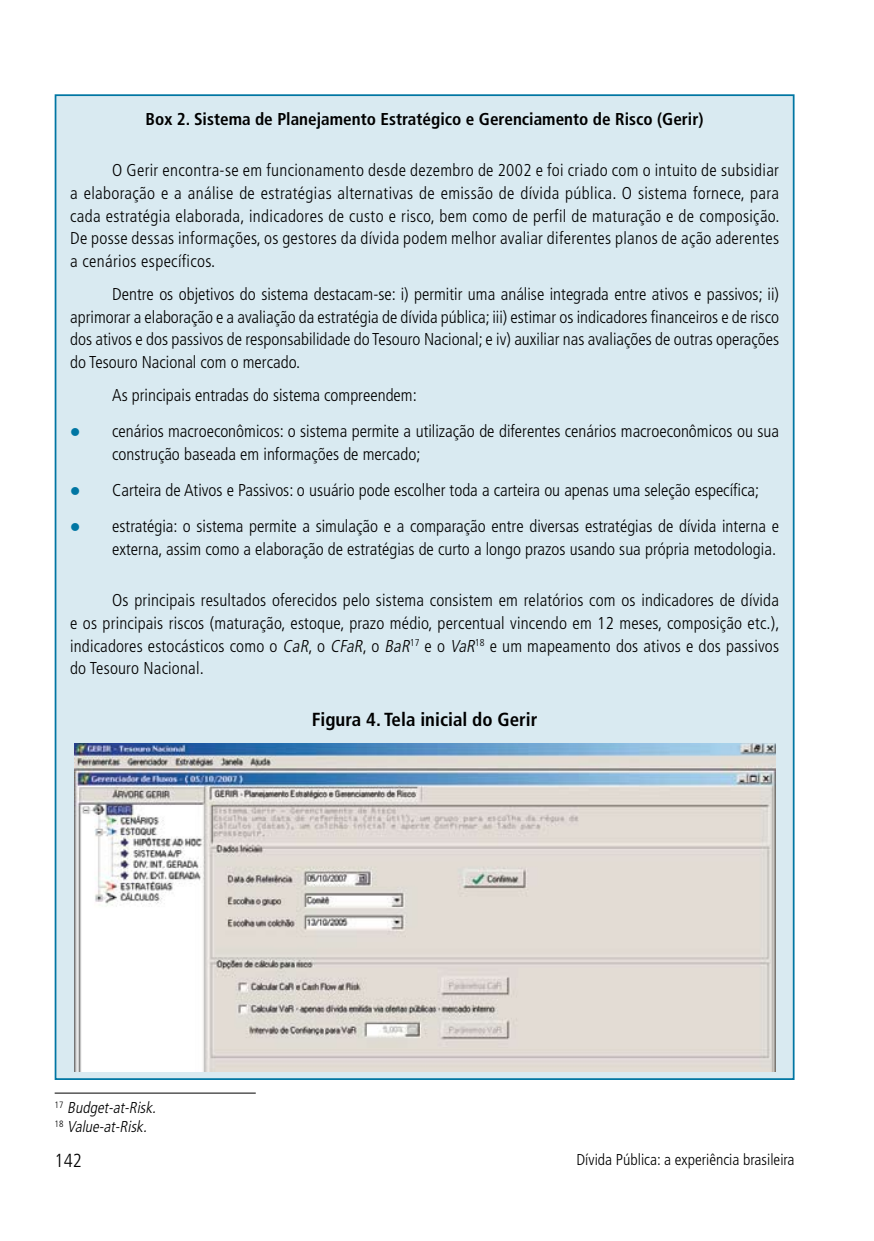
<style>
.page{position:relative;width:874px;height:1241px;background:#fff}
.page>*{position:absolute;margin:0;border:0;box-sizing:border-box;transform-origin:0 0}
.t1{font:700 condensed 18.9px "Frutiger";color:#000}
.t2{font:300 condensed 18.9px "Frutiger";color:#000}
.t3{font:300 condensed 17.15px/22.8px "Frutiger";color:#000;text-align:justify}
.t4{font:700 condensed 17.15px "Frutiger";color:#000}
.t5{font:300 condensed 15.75px "Frutiger";color:#000}
.t6{font:italic 300 condensed 15.75px/18.9px "Frutiger";color:#000}
.s1{color:#0076a3}
.s2{font-style:italic}
</style>
<div class="page">
<div style="left:55px;top:94px;width:739px;height:985px;background:#d9eaf1;border:2px solid #0076a3"></div>
<hr style="left:55px;top:1092px;width:201px;height:1px;background:#000">
<img style="left:74px;top:743px;width:701px;height:328px">
<p class="t4" style="left:145px;top:108px;width:559px">Box 2. Sistema de Planejamento Estratégico e Gerenciamento de Risco (Gerir)</p>
<p class="t3" style="left:70px;top:159px;width:710px;text-indent:42px">O Gerir encontra-se em funcionamento desde dezembro de 2002 e foi criado com o intuito de subsidiar a elaboração e a análise de estratégias alternativas de emissão de dívida pública. O sistema fornece, para cada estratégia elaborada, indicadores de custo e risco, bem como de perfil de maturação e de composição.<br>De posse dessas informações, os gestores da dívida podem melhor avaliar diferentes planos de ação aderentes a cenários específicos.</p>
<p class="t3" style="left:70px;top:283px;width:710px;text-indent:42px">Dentre os objetivos do sistema destacam-se: i) permitir uma análise integrada entre ativos e passivos; ii) aprimorar a elaboração e a avaliação da estratégia de dívida pública; iii) estimar os indicadores financeiros e de risco dos ativos e dos passivos de responsabilidade do Tesouro Nacional; e iv) auxiliar nas avaliações de outras operações do Tesouro Nacional com o mercado.</p>
<p class="t3" style="left:112px;top:384px;width:306px">As principais entradas do sistema compreendem:</p>
<p class="t3" style="left:112px;top:420px;width:668px;text-indent:-42px"><span class="s1">●</span> cenários macroeconômicos: o sistema permite a utilização de diferentes cenários macroeconômicos ou sua construção baseada em informações de mercado;</p>
<p class="t3" style="left:70px;top:478px;width:690px"><span class="s1">●</span> Carteira de Ativos e Passivos: o usuário pode escolher toda a carteira ou apenas uma seleção específica;</p>
<p class="t3" style="left:70px;top:514px;width:710px;text-align:right"><span class="s1">●</span> estratégia: o sistema permite a simulação e a comparação entre diversas estratégias de dívida interna e externa, assim como a elaboração de estratégias de curto a longo prazos usando sua própria metodologia.</p>
<p class="t3" style="left:70px;top:589px;width:710px;text-indent:42px">Os principais resultados oferecidos pelo sistema consistem em relatórios com os indicadores de dívida e os principais riscos (maturação, estoque, prazo médio, percentual vincendo em 12 meses, composição etc.), indicadores estocásticos como o <span class="s2">CaR</span>, o <span class="s2">CFaR</span>, o <span class="s2">BaR</span><sup>17</sup> e o <span class="s2">VaR</span><sup>18</sup> e um mapeamento dos ativos e dos passivos do Tesouro Nacional.</p>
<p class="t6" style="left:55px;top:1098px;width:106px"><sup>1</sup> <sup>7</sup> Budget-at-Risk.<br><sup>1</sup> <sup>8</sup> Value-at-Risk.</p>
<p class="t1" style="left:311px;top:708px;width:227px">Figura 4. Tela inicial do Gerir</p>
<p class="t2" style="left:55px;top:1149px;width:29px">142</p>
<p class="t5" style="left:576px;top:1150px;width:219px">Dívida Pública: a experiência brasileira</p>
</div>
